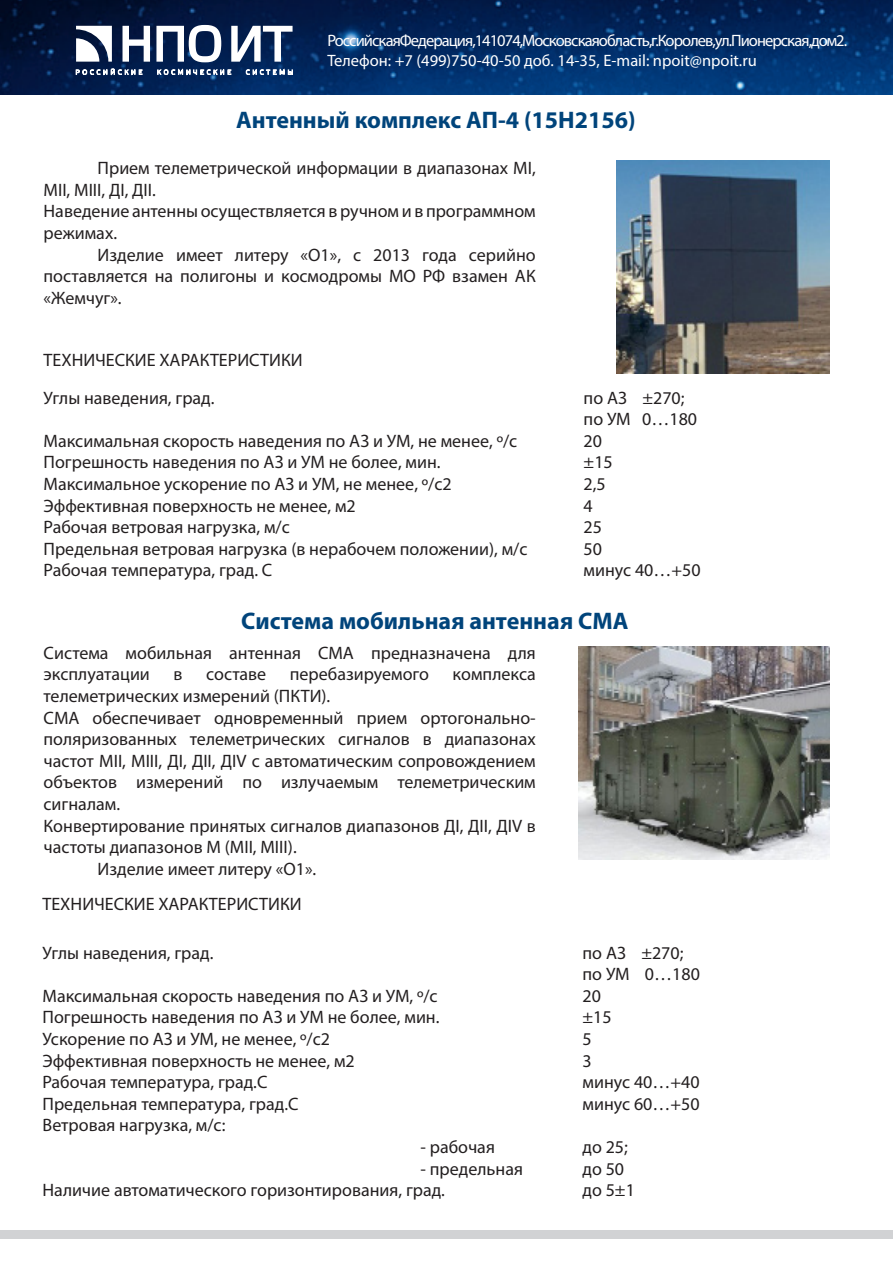
<style>
.page{position:relative;width:893px;height:1263px;background:#fff}
.page>*{position:absolute;margin:0;border:0;box-sizing:border-box;transform-origin:0 0}
.абз_с_переч_12{font:700 24px "Myriad Pro";color:#00447b}
.абз_с_переч_12-2{font:18px/21.6px "Myriad Pro";color:#231f20}
.абз_с_переч_12-3{font:16.5px "Myriad Pro";letter-spacing:-.055em;color:#fff}
.абз_с_переч_12-4{font:16.5px "Myriad Pro";color:#fff}
</style>
<div class="page">
<img style="left:0;top:0;width:893px;height:94px">
<svg style="left:76px;top:26px;width:36px;height:36px"></svg>
<svg style="left:123px;top:25px;width:170px;height:37px"></svg>
<svg style="left:76px;top:68px;width:217px;height:7px"></svg>
<div style="left:0;top:1230px;width:893px;height:9px;background:#d1d2d4"></div>
<img style="left:617px;top:161px;width:212px;height:212px">
<img style="left:578px;top:646px;width:251px;height:213px">
<p class="абз_с_переч_12-3" style="left:327px;top:31px;width:521px">Российская Федерация, 141074, Московская область, г. Королев, ул. Пионерская, дом 2.</p>
<p class="абз_с_переч_12-4" style="left:327px;top:50px;width:431px">Телефон: +7 (499)750-40-50 доб. 14-35, Е-mail: npoit@npoit.ru</p>
<p class="абз_с_переч_12" style="left:236px;top:104px;width:401px">Антенный комплекс АП-4 (15Н2156)</p>
<p class="абз_с_переч_12-2" style="left:44px;top:157px;width:494px;text-indent:54px">Прием телеметрической информации в диапазонах МI,<br>МII, МIII, ДI, ДII.</p>
<p class="абз_с_переч_12-2" style="left:44px;top:200px;width:494px">Наведение антенны осуществляется в ручном и в программном режимах.</p>
<p class="абз_с_переч_12-2" style="left:44px;top:244px;width:494px;text-align:justify;text-indent:54px">Изделие имеет литеру «О1», с 2013 года серийно поставляется на полигоны и космодромы МО РФ взамен АК «Жемчуг».</p>
<p class="абз_с_переч_12-2" style="left:44px;top:349px;width:261px">ТЕХНИЧЕСКИЕ ХАРАКТЕРИСТИКИ</p>
<p class="абз_с_переч_12-2" style="left:44px;top:387px;width:172px">Углы наведения, град.</p>
<p class="абз_с_переч_12-2" style="left:584px;top:387px;width:102px">по АЗ ±270;</p>
<p class="абз_с_переч_12-2" style="left:584px;top:408px;width:115px">по УМ 0…180</p>
<p class="абз_с_переч_12-2" style="left:44px;top:430px;width:475px">Максимальная скорость наведения по АЗ и УМ, не менее, º/с</p>
<p class="абз_с_переч_12-2" style="left:584px;top:430px;width:20px">20</p>
<p class="абз_с_переч_12-2" style="left:44px;top:451px;width:398px">Погрешность наведения по АЗ и УМ не более, мин.</p>
<p class="абз_с_переч_12-2" style="left:584px;top:451px;width:31px">±15</p>
<p class="абз_с_переч_12-2" style="left:44px;top:473px;width:410px">Максимальное ускорение по АЗ и УМ, не менее, º/с2</p>
<p class="абз_с_переч_12-2" style="left:584px;top:473px;width:24px">2,5</p>
<p class="абз_с_переч_12-2" style="left:44px;top:495px;width:314px">Эффективная поверхность не менее, м2</p>
<p class="абз_с_переч_12-2" style="left:584px;top:495px;width:11px">4</p>
<p class="абз_с_переч_12-2" style="left:44px;top:516px;width:248px">Рабочая ветровая нагрузка, м/с</p>
<p class="абз_с_переч_12-2" style="left:584px;top:516px;width:20px">25</p>
<p class="абз_с_переч_12-2" style="left:44px;top:538px;width:485px">Предельная ветровая нагрузка (в нерабочем положении), м/с</p>
<p class="абз_с_переч_12-2" style="left:584px;top:538px;width:20px">50</p>
<p class="абз_с_переч_12-2" style="left:44px;top:559px;width:230px">Рабочая температура, град. С</p>
<p class="абз_с_переч_12-2" style="left:584px;top:559px;width:119px">минус 40…+50</p>
<p class="абз_с_переч_12" style="left:241px;top:605px;width:389px">Система мобильная антенная СМА</p>
<p class="абз_с_переч_12-2" style="left:44px;top:642px;width:494px">Система мобильная антенная СМА предназначена для эксплуатации</p>
<p class="абз_с_переч_12-2" style="left:174px;top:663px;width:10px">в</p>
<p class="абз_с_переч_12-2" style="left:206px;top:663px;width:62px">составе</p>
<p class="абз_с_переч_12-2" style="left:290px;top:663px;width:141px">перебазируемого</p>
<p class="абз_с_переч_12-2" style="left:453px;top:663px;width:85px">комплекса</p>
<p class="абз_с_переч_12-2" style="left:44px;top:685px;width:288px">телеметрических измерений (ПКТИ).</p>
<p class="абз_с_переч_12-2" style="left:44px;top:706px;width:494px;text-align:justify">СМА обеспечивает одновременный прием ортогонально&shy;поляризованных телеметрических сигналов в диапазонах частот МII, МIII, ДI, ДII, ДIV с автоматическим сопровождением объектов измерений по излучаемым телеметрическим сигналам.</p>
<p class="абз_с_переч_12-2" style="left:44px;top:814px;width:494px">Конвертирование принятых сигналов диапазонов ДI, ДII, ДIV в частоты диапазонов М (МII, МIII).</p>
<p class="абз_с_переч_12-2" style="left:98px;top:858px;width:220px">Изделие имеет литеру «О1».</p>
<p class="абз_с_переч_12-2" style="left:43px;top:892px;width:261px">ТЕХНИЧЕСКИЕ ХАРАКТЕРИСТИКИ</p>
<p class="абз_с_переч_12-2" style="left:43px;top:941px;width:172px">Углы наведения, град.</p>
<p class="абз_с_переч_12-2" style="left:583px;top:941px;width:102px">по АЗ ±270;</p>
<p class="абз_с_переч_12-2" style="left:583px;top:963px;width:119px">по УМ 0…180</p>
<p class="абз_с_переч_12-2" style="left:43px;top:985px;width:397px">Максимальная скорость наведения по АЗ и УМ, º/с</p>
<p class="абз_с_переч_12-2" style="left:583px;top:985px;width:20px">20</p>
<p class="абз_с_переч_12-2" style="left:43px;top:1006px;width:398px">Погрешность наведения по АЗ и УМ не более, мин.</p>
<p class="абз_с_переч_12-2" style="left:583px;top:1006px;width:31px">±15</p>
<p class="абз_с_переч_12-2" style="left:43px;top:1028px;width:289px">Ускорение по АЗ и УМ, не менее, º/с2</p>
<p class="абз_с_переч_12-2" style="left:583px;top:1028px;width:11px">5</p>
<p class="абз_с_переч_12-2" style="left:43px;top:1049px;width:314px">Эффективная поверхность не менее, м2</p>
<p class="абз_с_переч_12-2" style="left:583px;top:1049px;width:11px">3</p>
<p class="абз_с_переч_12-2" style="left:43px;top:1071px;width:226px">Рабочая температура, град.С</p>
<p class="абз_с_переч_12-2" style="left:583px;top:1071px;width:119px">минус 40…+40</p>
<p class="абз_с_переч_12-2" style="left:43px;top:1093px;width:257px">Предельная температура, град.С</p>
<p class="абз_с_переч_12-2" style="left:583px;top:1093px;width:119px">минус 60…+50</p>
<p class="абз_с_переч_12-2" style="left:43px;top:1114px;width:184px">Ветровая нагрузка, м/с:</p>
<p class="абз_с_переч_12-2" style="left:421px;top:1136px;width:76px">- рабочая</p>
<p class="абз_с_переч_12-2" style="left:583px;top:1136px;width:47px">до 25;</p>
<p class="абз_с_переч_12-2" style="left:421px;top:1157px;width:104px">- предельная</p>
<p class="абз_с_переч_12-2" style="left:583px;top:1157px;width:43px">до 50</p>
<p class="абз_с_переч_12-2" style="left:43px;top:1179px;width:404px">Наличие автоматического горизонтирования, град.</p>
<p class="абз_с_переч_12-2" style="left:583px;top:1179px;width:54px">до 5±1</p>
</div>
